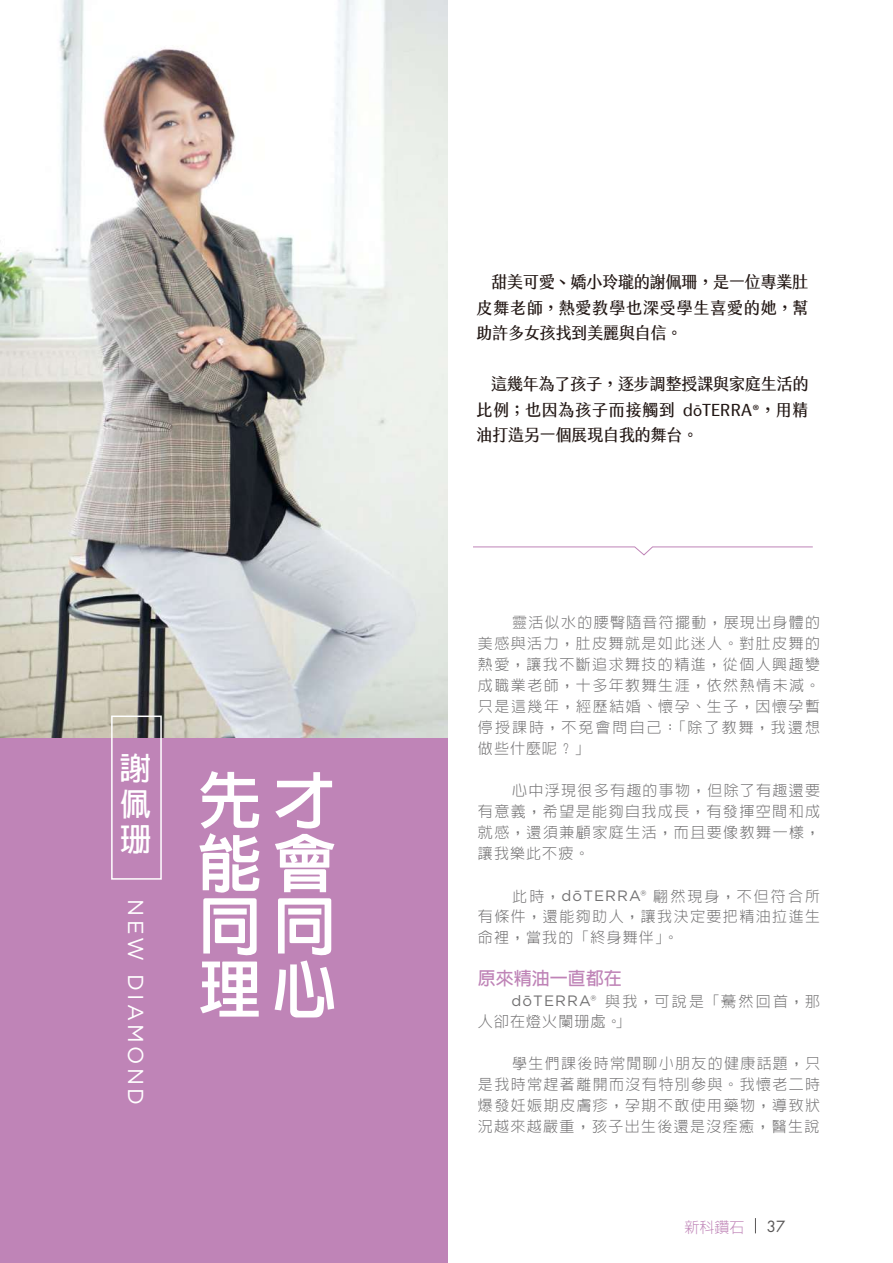
<style>
.page{position:relative;width:893px;height:1263px;background:#fff}
.page>*{position:absolute;margin:0;border:0;box-sizing:border-box;transform-origin:0 0}
.t1{font:800 63px/63px "AR Hei B5";color:#fff;text-align:justify}
.t2{font:700 31.5px/35.2px "AR Hei B5";color:#fff}
.t3{font:21.6px "Gotham";letter-spacing:.15em;color:#fff}
.t4{font:700 18px "AR Hei B5";color:#bf84b7}
.t5{font:16.5px/25.5px "jf jinxuan fresh Medium";letter-spacing:-.04em;color:#231815;text-align:justify}
.t6{font:300 15px/21px "AR Hei B5";letter-spacing:.095em;color:#717071;text-align:justify}
.t7{font:300 15px/20.7px "AR Hei B5";letter-spacing:.07em;color:#717071}
.t8{font:300 15px "AR Hei B5";color:#bf84b7}
.t9{font:15px "Futura Std";color:#595757}
.s1{font-family:"Myriad Pro"}
.s2{font-family:"Gotham";font-weight:400}
</style>
<div class="page">
<div style="left:0;top:737px;width:448px;height:526px;background:#bf84b7"></div>
<img style="left:0;top:0;width:448px;height:737px">
<div style="left:111px;top:715px;width:51px;height:165px;border:2px solid #fff"></div>
<svg style="left:473px;top:546px;width:340px;height:10px"></svg>
<svg style="left:755px;top:1218px;width:1px;height:15px"></svg>
<h2 class="t2" style="left:120px;top:751px;width:141px">謝<br>佩<br>珊 <sup>先</sup></h2>
<h1 class="t1" style="left:273px;top:768px;width:61px">才</h1>
<h1 class="t1" style="left:198px;top:831px;width:138px">能會同同理心</h1>
<h3 class="t3" style="left:150px;top:899px;width:207px;rotate:90deg">NEW DIAMOND</h3>
<p class="t5" style="left:476px;top:270px;width:334px;text-indent:15px">甜美可愛、嬌小玲瓏的謝佩珊，是一位專業肚皮舞老師，熱愛教學也深受學生喜愛的她，幫助許多女孩找到美麗與自信。</p>
<p class="t5" style="left:476px;top:372px;width:334px;text-indent:15px">這幾年為了孩子，逐步調整授課與家庭生活的比例；也因為孩子而接觸到 d<span class="s1">ō</span>TERRA<span class="s1">®</span>，用精油打造另一個展現自我的舞台。</p>
<p class="t6" style="left:478px;top:612px;width:344px;text-indent:34px">靈活似水的腰臀隨音符擺動，展現出身體的美感與活力，肚皮舞就是如此迷人。對肚皮舞的熱愛，讓我不斷追求舞技的精進，從個人興趣變成職業老師，十多年教舞生涯，依然熱情未減。只是這幾年，經歷結婚、懷孕、生子，因懷孕暫停授課時，不免會問自己：「除了教舞，我還想做些什麼呢？」</p>
<p class="t6" style="left:478px;top:780px;width:344px;text-indent:34px">心中浮現很多有趣的事物，但除了有趣還要有意義，希望是能夠自我成長，有發揮空間和成就感，還須兼顧家庭生活，而且要像教舞一樣，讓我樂此不疲。</p>
<p class="t6" style="left:478px;top:885px;width:344px;text-indent:34px">此時，<span class="s2">dōTERRA®</span> 翩然現身，不但符合所有條件，還能夠助人，讓我決定要把精油拉進生命裡，當我的「終身舞伴」。</p>
<p class="t4" style="left:478px;top:969px;width:145px">原來精油一直都在</p>
<p class="t7" style="left:478px;top:990px;width:344px;text-indent:33px"><span class="s2">dōTERRA®</span> 與我，可說是「驀然回首，那人卻在燈火闌珊處。」</p>
<p class="t6" style="left:478px;top:1053px;width:344px;text-indent:34px">學生們課後時常閒聊小朋友的健康話題，只是我時常趕著離開而沒有特別參與。我懷老二時爆發妊娠期皮膚疹，孕期不敢使用藥物，導致狀況越來越嚴重，孩子出生後還是沒痊癒，醫生說</p>
<p class="t8" style="left:684px;top:1219px;width:61px">新科鑽石</p>
<p class="t9" style="left:767px;top:1217px;width:20px">37</p>
</div>
